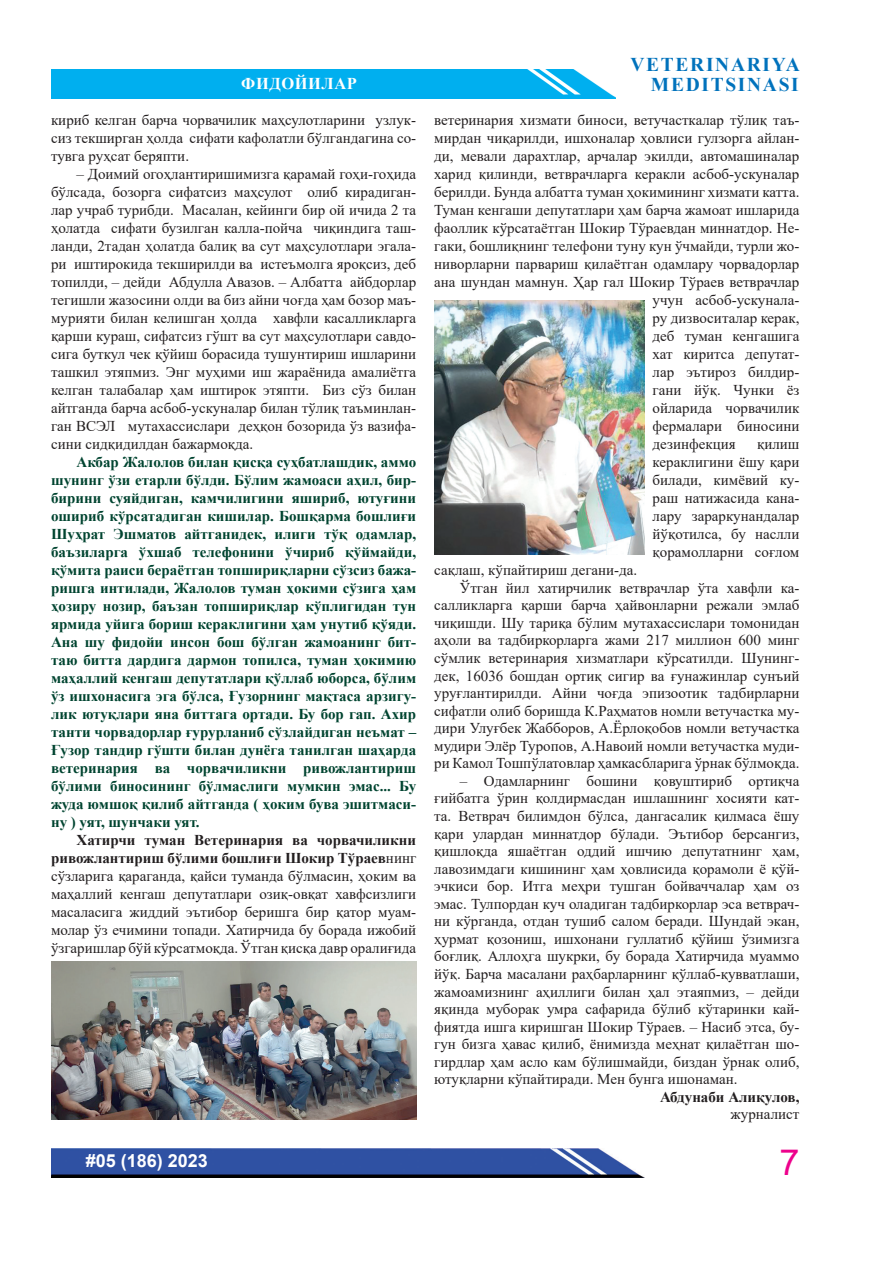
<style>
.page{position:relative;width:893px;height:1263px;background:#fff}
.page>*{position:absolute;margin:0;border:0;box-sizing:border-box;transform-origin:0 0}
.t1{font:36px "Arial";color:#ed028c}
.t2{font:700 19.5px "Times New Roman";letter-spacing:.085em;color:#0072bc}
.t3{font:700 18px "Arial";color:#fff}
.t4{font:700 16.5px "Times New Roman";letter-spacing:.035em;color:#fff}
.t5{font:15px/18px "Times New Roman";color:#231f20;text-align:justify}
.t6{font:700 15px/18px "Times New Roman";color:#004430;text-align:justify}
.t7{font:700 15px "Times New Roman";color:#231f20}
.s1{font-weight:700}
</style>
<div class="page">
<img style="left:51px;top:1149px;width:593px;height:29px">
<div style="left:51px;top:69px;width:565px;height:29px;background:#00afef"></div>
<img style="left:51px;top:961px;width:365px;height:159px">
<img style="left:434px;top:301px;width:210px;height:254px">
<h2 class="t2" style="left:630px;top:51px;width:171px">VETERINARIYA</h2>
<p class="t4" style="left:241px;top:72px;width:117px">ФИДОЙИЛАР</p>
<h2 class="t2" style="left:651px;top:70px;width:149px">MEDITSINASI</h2>
<p class="t5" style="left:51px;top:111px;width:367px">кириб келган барча чорвачилик маҳсулотларини узлук&shy;сиз текширган ҳолда сифати кафолатли бўлгандагина со&shy;тувга руҳсат беряпти.</p>
<p class="t5" style="left:51px;top:165px;width:367px;text-indent:26px">– Доимий огоҳлантиришимизга қарамай гоҳи-гоҳида бўлсада, бозорга сифатсиз маҳсулот олиб кирадиган&shy;лар учраб турибди. Масалан, кейинги бир ой ичида 2 та ҳолатда сифати бузилган калла-пойча чиқиндига таш&shy;ланди, 2тадан ҳолатда балиқ ва сут маҳсулотлари эгала&shy;ри иштирокида текширилди ва истеъмолга яроқсиз, деб топилди, – дейди Абдулла Авазов. – Албатта айбдорлар тегишли жазосини олди ва биз айни чоғда ҳам бозор маъ&shy;мурияти билан келишган ҳолда хавфли касалликларга қарши кураш, сифатсиз гўшт ва сут маҳсулотлари савдо&shy;сига буткул чек қўйиш борасида тушунтириш ишларини ташкил этяпмиз. Энг муҳими иш жараёнида амалиётга келган талабалар ҳам иштирок этяпти. Биз сўз билан айтганда барча асбоб-ускуналар билан тўлиқ таъминлан&shy;ган ВСЭЛ мутахассислари деҳқон бозорида ўз вазифа&shy;сини сидқидилдан бажармоқда.</p>
<p class="t6" style="left:51px;top:453px;width:367px;text-indent:26px">Акбар Жалолов билан қисқа суҳбатлашдик, аммо шунинг ўзи етарли бўлди. Бўлим жамоа си аҳил, бир&shy;бирини суяйдиган, камчилигини яшириб, ютуғини ошириб кўрсатадиган кишилар. Бошқарма бошлиғи Шуҳрат Эшматов айтганидек, илиги тўқ одамлар, баъзиларга ўхшаб телефонини ўчириб қўймайди, қўмита раиси бераётган топшириқларни сўзсиз бажа&shy;ришга интилади, Жалолов туман ҳокими сўзига ҳам ҳозиру нозир, баъзан топшириқлар кўплигидан тун ярмида уйига бориш кераклигини ҳам унутиб қўяди.<br>Ана шу фидойи инсон бош бўлган жамоанинг бит&shy;таю битта дардига дармон топилса, туман ҳокимию маҳаллий кенгаш депутатлари қўллаб юборса, бўлим ўз ишхонасига эга бўлса, Ғузорнинг мақтаса арзигу&shy;лик ютуқлари яна биттага ортади. Бу бор гап. Ахир танти чорвадорлар ғурурланиб сўзлайдиган неъмат – Ғузор тандир гўшти билан дунёга танилган шаҳарда ветеринария ва чорвачиликни ривожлантириш бўлими биносининг бўлмаслиги мумкин эмас... Бу жуда юмшоқ қилиб айтганда ( ҳоким бува эшитмаси&shy;ну ) уят, шунчаки уят.</p>
<p class="t5" style="left:51px;top:831px;width:367px;text-indent:26px"><span class="s1">Хатирчи туман Ветеринария ва чорвачиликни ривожлантириш бўлими бошлиғи Шокир Тўраев</span>нинг сўзларига қараганда, қайси туманда бўлмасин, ҳоким ва маҳаллий кенгаш депутатлари озиқ-овқат хавфсизлиги масаласига жиддий эътибор беришга бир қатор муам&shy;молар ўз ечимини топади. Хатирчида бу борада ижобий ўзгаришлар бўй кўрсатмоқда. Ўтган қисқа давр оралиғида</p>
<p class="t5" style="left:434px;top:111px;width:367px">ветеринария хизмати биноси, ветучасткалар тўлиқ таъ-</p>
<p class="t5" style="left:434px;top:129px;width:367px">мирдан чиқарилди, ишхоналар ҳовлиси гулзорга айлан-</p>
<p class="t5" style="left:434px;top:147px;width:367px">ди, мевали дарахтлар, арчалар экилди, автомашиналар</p>
<p class="t5" style="left:434px;top:165px;width:367px">харид қилинди, ветврачларга керакли асбоб-ускуналар</p>
<p class="t5" style="left:434px;top:183px;width:367px">берилди. Бунда албатта туман ҳокимининг хизмати катта.</p>
<p class="t5" style="left:434px;top:201px;width:367px">Туман кенгаши депутатлари ҳам барча жамоат ишларида</p>
<p class="t5" style="left:434px;top:219px;width:367px">фаоллик кўрсатаётган Шокир Тўраевдан миннатдор. Не-</p>
<p class="t5" style="left:434px;top:237px;width:367px">гаки, бошлиқнинг телефони туну кун ўчмайди, турли жо-</p>
<p class="t5" style="left:434px;top:255px;width:367px">ниворларни парвариш қилаётган одамлару чорвадорлар</p>
<p class="t5" style="left:434px;top:273px;width:367px">ана шундан мамнун. Ҳар гал Шокир Тўраев ветврачлар</p>
<p class="t5" style="left:653px;top:291px;width:148px">учун асбоб-ускунала-</p>
<p class="t5" style="left:653px;top:309px;width:148px">ру дизвоситалар керак,</p>
<p class="t5" style="left:653px;top:327px;width:148px">деб туман кенгашига</p>
<p class="t5" style="left:653px;top:345px;width:148px">хат киритса депутат-</p>
<p class="t5" style="left:653px;top:363px;width:148px">лар эътироз билдир-</p>
<p class="t5" style="left:653px;top:381px;width:148px">гани йўқ. Чунки ёз</p>
<p class="t5" style="left:653px;top:399px;width:148px">ойларида чорвачилик</p>
<p class="t5" style="left:653px;top:417px;width:148px">фермалари биносини</p>
<p class="t5" style="left:653px;top:435px;width:85px">дезинфекция</p>
<p class="t5" style="left:653px;top:435px;width:148px;text-indent:104px">қилиш кераклигини ёшу қари билади, кимёвий ку&shy;раш натижасида кана&shy;лару зараркунандалар йўқотилса, бу наслли қорамолларни соғлом</p>
<p class="t5" style="left:434px;top:561px;width:205px">сақлаш, кўпайтириш дегани-да.</p>
<p class="t5" style="left:460px;top:578px;width:341px">Ўтган йил хатирчилик ветврачлар ўта хавф ли ка-</p>
<p class="t5" style="left:434px;top:596px;width:367px">салликларга қарши барча ҳайвонларни режали эмлаб</p>
<p class="t5" style="left:434px;top:613px;width:367px">чиқишди. Шу тариқа бўлим мутахассислари томонидан</p>
<p class="t5" style="left:434px;top:631px;width:367px">аҳоли ва тадбиркорларга жами 217 миллион 600 минг</p>
<p class="t5" style="left:434px;top:648px;width:367px">сўмлик ветеринария хизматлари кўрсатилди. Шунинг-</p>
<p class="t5" style="left:434px;top:666px;width:367px">дек, 16036 бошдан ортиқ сигир ва ғунажинлар сунъий</p>
<p class="t5" style="left:434px;top:684px;width:367px">уруғлантирилди. Айни чоғда эпизоотик тадбирларни</p>
<p class="t5" style="left:434px;top:701px;width:367px">сифатли олиб боришда К.Раҳматов номли ветучастка му-</p>
<p class="t5" style="left:434px;top:719px;width:367px">дири Улуғбек Жабборов, А.Ёрлоқобов номли ветучастка</p>
<p class="t5" style="left:434px;top:736px;width:367px">мудири Элёр Туропов, А.Навоий номли ветучастка муди-</p>
<p class="t5" style="left:434px;top:754px;width:367px">ри Камол Тошпўлатовлар ҳамкасбларига ўрнак бўлмоқда.</p>
<p class="t5" style="left:434px;top:772px;width:367px;line-height:17.5px;text-indent:26px">– Одамларнинг бошини қовуштириб ортиқча ғийбатга ўрин қолдирмасдан ишлашнинг хосияти кат&shy;та. Ветврач билимдон бўлса, дангасалик қилмаса ёшу қари улардан миннатдор бўлади. Эътибор берсангиз, қишлоқда яшаётган оддий ишчию депутатнинг ҳам, лавозимдаги кишининг ҳам ҳовлисида қорамоли ё қўй&shy;эчкиси бор. Итга меҳри тушган бойваччалар ҳам оз эмас. Тулпордан куч оладиган тадбиркорлар эса ветврач&shy;ни кўрганда, отдан тушиб салом беради. Шундай экан, ҳурмат қозониш, ишхонани гуллатиб қўйиш ўзимизга боғлиқ. Аллоҳга шукр ки, бу борада Хатирчида муаммо йўқ. Барча масалани раҳбарларнинг қўллаб-қувватлаши, жамоа мизнинг аҳиллиги билан ҳал этаяпмиз, – дейди яқинда муборак умра сафарида бўлиб кўтаринки кай&shy;фиятда ишга киришган Шокир Тўраев. – Насиб этса, бу&shy;гун бизга ҳавас қилиб, ёнимизда меҳнат қилаётган шо&shy;гирдлар ҳам асло кам бўлишмайди, биздан ўрнак олиб, ютуқларни кўпайтиради. Мен бунга ишонаман.</p>
<p class="t7" style="left:660px;top:1086px;width:141px">Абдунаби Алиқулов,</p>
<p class="t5" style="left:730px;top:1105px;width:70px">журналист</p>
<p class="t3" style="left:86px;top:1148px;width:124px">#05 (186) 2023</p>
<h1 class="t1" style="left:779px;top:1138px;width:22px">7</h1>
</div>
